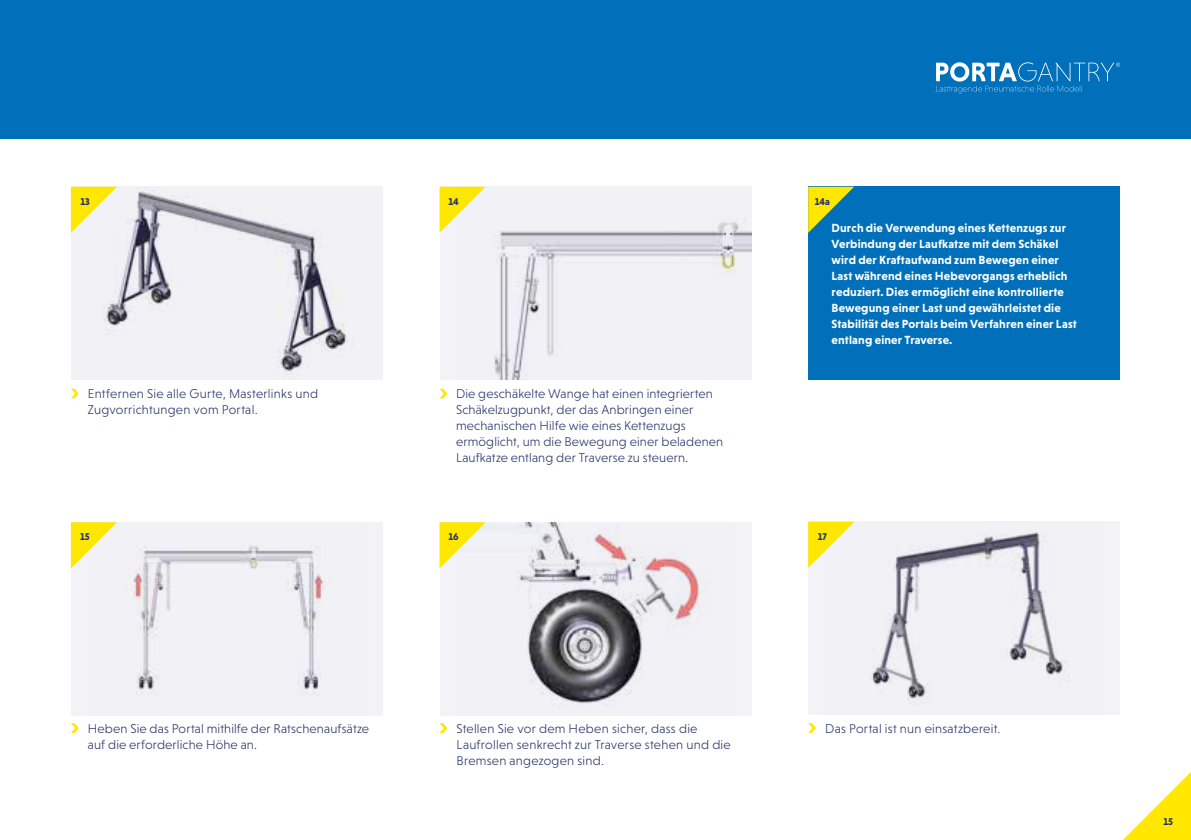
<style>
.page{position:relative;width:1191px;height:840px;background:#fff}
.page>*{position:absolute;margin:0;border:0;box-sizing:border-box;transform-origin:0 0}
.t1{font:300 13px/16px "Niveau Grotesk";letter-spacing:.015em;color:#25316a}
.t2{font:700 12px/16px "Niveau Grotesk";letter-spacing:.015em;color:#fff}
.t3{font:700 10px "Niveau Grotesk";letter-spacing:-.01em;color:#25316a}
</style>
<div class="page">
<div style="left:0;top:0;width:1191px;height:138px;background:#0070ba"></div>
<img style="left:71px;top:187px;width:312px;height:192px">
<div style="left:439px;top:187px;width:312px;height:192px;background:#f3f2f7"></div>
<img style="left:494px;top:219px;width:257px;height:160px">
<div style="left:808px;top:187px;width:312px;height:192px;background:#0070ba"></div>
<div style="left:71px;top:522px;width:312px;height:193px;background:#f3f2f7"></div>
<img style="left:133px;top:545px;width:191px;height:151px">
<div style="left:439px;top:522px;width:312px;height:193px;background:#f3f2f7"></div>
<img style="left:485px;top:522px;width:224px;height:185px">
<div style="left:808px;top:521px;width:312px;height:193px;background:#f3f2f7"></div>
<img style="left:872px;top:532px;width:197px;height:173px">
<svg style="left:1124px;top:772px;width:67px;height:67px"></svg>
<svg style="left:936px;top:62px;width:184px;height:31px"></svg>
<svg style="left:71px;top:388px;width:7px;height:10px"></svg>
<svg style="left:71px;top:723px;width:7px;height:9px"></svg>
<svg style="left:439px;top:388px;width:8px;height:10px"></svg>
<svg style="left:439px;top:723px;width:8px;height:9px"></svg>
<svg style="left:808px;top:723px;width:8px;height:9px"></svg>
<svg style="left:71px;top:187px;width:46px;height:46px"></svg>
<svg style="left:71px;top:522px;width:46px;height:46px"></svg>
<svg style="left:439px;top:187px;width:46px;height:46px"></svg>
<svg style="left:808px;top:187px;width:46px;height:46px"></svg>
<svg style="left:439px;top:522px;width:46px;height:46px"></svg>
<svg style="left:808px;top:521px;width:46px;height:46px"></svg>
<p class="t3" style="left:80px;top:196px;width:11px">13</p>
<p class="t3" style="left:448px;top:195px;width:12px">14</p>
<p class="t3" style="left:815px;top:195px;width:17px">14a</p>
<p class="t2" style="left:831px;top:219px;width:247px">Durch die Verwendung eines Kettenzugs zur Verbindung der Laufkatze mit dem Schäkel wird der Kraftaufwand zum Bewegen einer Last während eines Hebevorgangs erheblich reduziert. Dies ermöglicht eine kontrollierte Bewegung einer Last und gewährleistet die Stabilität des Portals beim Verfahren einer Last entlang einer Traverse.</p>
<p class="t1" style="left:88px;top:385px;width:232px">Entfernen Sie alle Gurte, Masterlinks und<br>Zugvorrichtungen vom Portal.</p>
<p class="t1" style="left:456px;top:385px;width:269px">Die geschäkelte Wange hat einen integrierten Schäkelzugpunkt, der das Anbringen einer mechanischen Hilfe wie eines Kettenzugs ermöglicht, um die Bewegung einer beladenen Laufkatze entlang der Traverse zu steuern.</p>
<p class="t3" style="left:80px;top:531px;width:11px">15</p>
<p class="t3" style="left:448px;top:531px;width:12px">16</p>
<p class="t3" style="left:818px;top:530px;width:11px">17</p>
<p class="t1" style="left:88px;top:720px;width:283px">Heben Sie das Portal mithilfe der Ratschenaufsätze auf die erforderliche Höhe an.</p>
<p class="t1" style="left:456px;top:720px;width:276px">Stellen Sie vor dem Heben sicher, dass die<br>Laufrollen senkrecht zur Traverse stehen und die<br>Bremsen angezogen sind.</p>
<p class="t1" style="left:825px;top:720px;width:177px">Das Portal ist nun einsatzbereit.</p>
<p class="t3" style="left:1163px;top:815px;width:11px">15</p>
</div>
